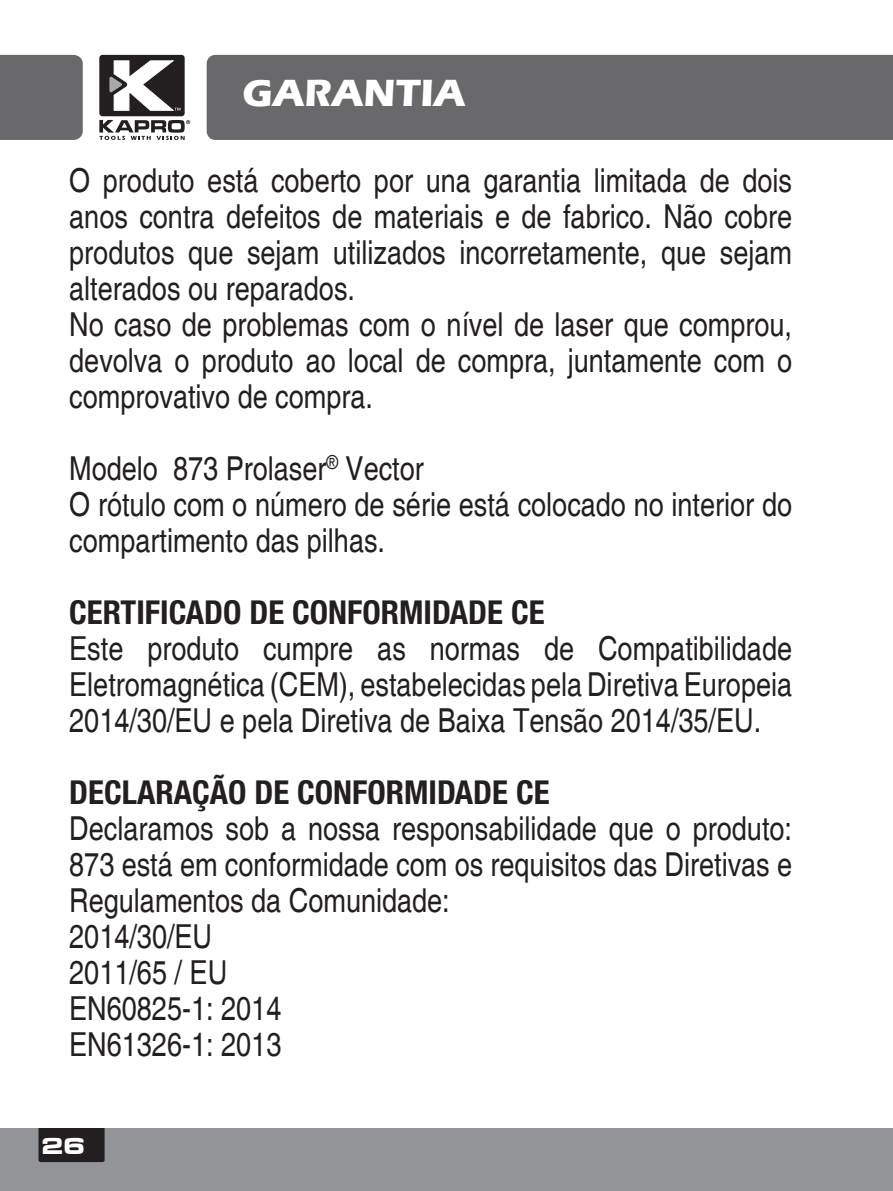
<style>
.page{position:relative;width:893px;height:1191px;background:#fff}
.page>*{position:absolute;margin:0;border:0;box-sizing:border-box;transform-origin:0 0}
.t1{font:700 39px "Eras ITC";color:#fff}
.t2{font:condensed 33px/36px "Helvetica";color:#231f20}
.t3{font:700 condensed 33px "Helvetica Neue";color:#231f20}
.t4{font:24px "Microgramma D Bold Exte";color:#fff}
</style>
<div class="page">
<div style="left:0;top:1128px;width:893px;height:63px;background:#939598"></div>
<div style="left:38px;top:1128px;width:67px;height:34px;background:#231f20"></div>
<div style="left:99px;top:55px;width:86px;height:61px;background:#231f20;border-radius:3px"></div>
<svg style="left:99px;top:120px;width:91px;height:20px"></svg>
<svg style="left:109px;top:61px;width:71px;height:49px"></svg>
<div style="left:0;top:55px;width:83px;height:85px;background:#69696c"></div>
<div style="left:207px;top:55px;width:686px;height:85px;background:#69696c"></div>
<p class="t1" style="left:242px;top:71px;width:225px">GARANTIA</p>
<p class="t2" style="left:69px;top:162px;width:724px">O produto está coberto por una garantia limitada de dois anos contra defeitos de materiais e de fabrico. Não cobre produtos que sejam utilizados incorretamente, que sejam alterados ou reparados.<br>No caso de problemas com o nível de laser que comprou, devolva o produto ao local de compra, juntamente com o comprovativo de compra.</p>
<p class="t2" style="left:69px;top:450px;width:724px">Modelo 873 Prolaser<sup>®</sup> Vector<br>O rótulo com o número de série está colocado no interior do compartimento das pilhas.</p>
<p class="t3" style="left:69px;top:592px;width:477px">CERTIFICADO DE CONFORMIDADE CE</p>
<p class="t2" style="left:69px;top:630px;width:724px;text-align:justify">Este produto cumpre as normas de Compatibilidade Eletromagnética (CEM), estabelecidas pela Diretiva Europeia 2014/30/EU e pela Diretiva de Baixa Tensão 2014/35/EU.</p>
<p class="t3" style="left:69px;top:772px;width:482px">DECLARAÇÃO DE CONFORMIDADE CE</p>
<p class="t2" style="left:69px;top:810px;width:724px">Declaramos sob a nossa responsabilidade que o produto:<br>873 está em conformidade com os requisitos das Diretivas e<br>Regulamentos da Comunidade:<br>2014/30/EU<br>2011/65 / EU<br>EN60825-1: 2014<br>EN61326-1: 2013</p>
<p class="t4" style="left:42px;top:1129px;width:45px">26</p>
</div>
